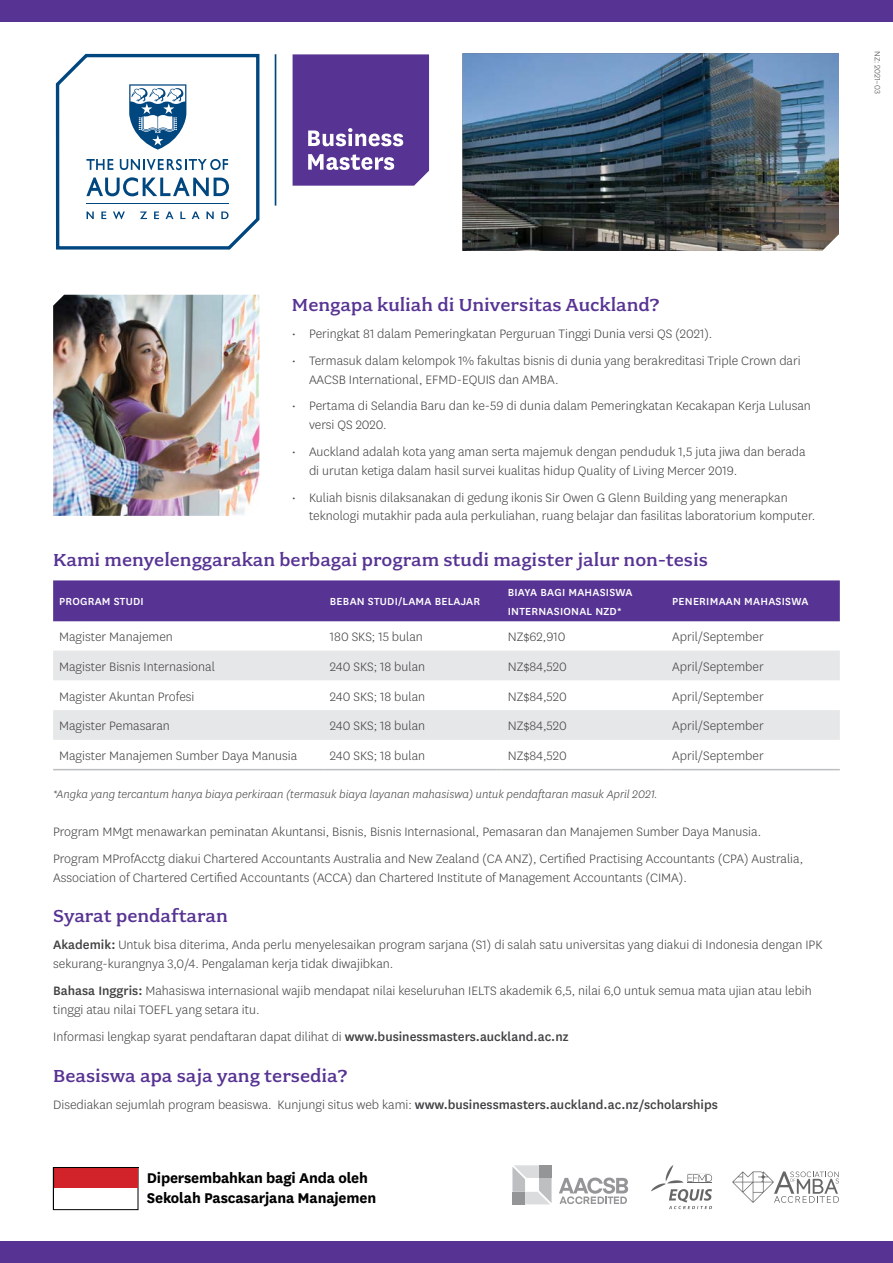
<style>
.page{position:relative;width:893px;height:1263px;background:#fff}
.page>*{position:absolute;margin:0;border:0;box-sizing:border-box;transform-origin:0 0}
.t1{font:500 19.5px "Fairplex Wide OT";color:#573393}
.t2{font:700 16.5px/19.5px "National";letter-spacing:-.01em;color:#000}
.t3{font:300 14.25px/18.8px "National";color:#414042}
.t4{font:italic 300 12.75px "National";color:#414042}
.t5{font:500 12px/18.8px "National";letter-spacing:.02em;color:#fff}
.t6{font:300 9px "National";color:#414042}
.s1{font-weight:500}
</style>
<div class="page">
<div style="left:0;top:1242px;width:893px;height:21px;background:#573393"></div>
<div style="left:0;top:0;width:893px;height:21px;background:#573393"></div>
<svg style="left:512px;top:1165px;width:40px;height:39px"></svg>
<div style="left:512px;top:1192px;width:13px;height:12px;background:#949597"></div>
<svg style="left:559px;top:1177px;width:69px;height:27px"></svg>
<svg style="left:732px;top:1171px;width:107px;height:32px"></svg>
<svg style="left:651px;top:1165px;width:61px;height:44px"></svg>
<img style="left:462px;top:53px;width:377px;height:198px">
<hr style="left:275px;top:54px;width:1px;height:152px;background:#00467f">
<svg style="left:293px;top:54px;width:136px;height:132px;background:#66459c"></svg>
<svg style="left:55px;top:53px;width:205px;height:197px"></svg>
<hr style="left:86px;top:203px;width:143px;height:1px;background:#00467f">
<img style="left:53px;top:295px;width:206px;height:221px">
<div style="left:53px;top:580px;width:787px;height:41px;background:#573393"></div>
<svg style="left:53px;top:621px;width:787px;height:1px"></svg>
<svg style="left:53px;top:650px;width:787px;height:90px;fill:#e6e7e8"></svg>
<hr style="left:53px;top:769px;width:271px;height:1px;background:#bcbec0">
<hr style="left:324px;top:769px;width:178px;height:1px;background:#bcbec0">
<hr style="left:502px;top:769px;width:164px;height:1px;background:#bcbec0">
<hr style="left:666px;top:769px;width:174px;height:1px;background:#bcbec0">
<div style="left:53px;top:1167px;width:85px;height:43px;border:1px solid #000"></div>
<svg style="left:53px;top:1167px;width:85px;height:42px"></svg>
<p class="t6" style="left:883px;top:51px;width:44px;rotate:90deg">NZ: 2021–03</p>
<h1 class="t1" style="left:292px;top:294px;width:370px">Mengapa kuliah di Universitas Auckland?</h1>
<p class="t3" style="left:292px;top:324px;width:422px">• Peringkat 81 dalam Pemeringkatan Perguruan Tinggi Dunia versi QS (2021).</p>
<p class="t3" style="left:309px;top:351px;width:493px;text-indent:-17px">• Termasuk dalam kelompok 1% fakultas bisnis di dunia yang berakreditasi Triple Crown dari<br>AACSB International, EFMD-EQUIS dan AMBA.</p>
<p class="t3" style="left:309px;top:396px;width:503px;text-indent:-17px">• Pertama di Selandia Baru dan ke-59 di dunia dalam Pemeringkatan Kecakapan Kerja Lulusan versi QS 2020.</p>
<p class="t3" style="left:309px;top:442px;width:498px;text-indent:-17px">• Auckland adalah kota yang aman serta majemuk dengan penduduk 1,5 juta jiwa dan berada di urutan ketiga dalam hasil survei kualitas hidup Quality of Living Mercer 2019.</p>
<p class="t3" style="left:309px;top:487px;width:508px;text-indent:-17px">• Kuliah bisnis dilaksanakan di gedung ikonis Sir Owen G Glenn Building yang menerapkan teknologi mutakhir pada aula perkuliahan, ruang belajar dan fasilitas laboratorium komputer.</p>
<h1 class="t1" style="left:53px;top:549px;width:656px">Kami menyelenggarakan berbagai program studi magister jalur non-tesis</h1>
<p class="t5" style="left:59px;top:592px;width:86px">PROGRAM STUDI</p>
<p class="t5" style="left:330px;top:592px;width:152px">BEBAN STUDI/LAMA BELAJAR</p>
<p class="t5" style="left:508px;top:582px;width:126px">BIAYA BAGI MAHASISWA<br>INTERNASIONAL NZD*</p>
<p class="t5" style="left:672px;top:592px;width:138px">PENERIMAAN MAHASISWA</p>
<p class="t3" style="left:59px;top:627px;width:115px">Magister Manajemen</p>
<p class="t3" style="left:330px;top:627px;width:94px">180 SKS; 15 bulan</p>
<p class="t3" style="left:508px;top:627px;width:59px">NZ$62,910</p>
<p class="t3" style="left:672px;top:627px;width:93px">April/September</p>
<p class="t3" style="left:59px;top:657px;width:157px">Magister Bisnis Internasional</p>
<p class="t3" style="left:330px;top:657px;width:97px">240 SKS; 18 bulan</p>
<p class="t3" style="left:508px;top:657px;width:61px">NZ$84,520</p>
<p class="t3" style="left:672px;top:657px;width:93px">April/September</p>
<p class="t3" style="left:59px;top:686px;width:137px">Magister Akuntan Profesi</p>
<p class="t3" style="left:330px;top:686px;width:97px">240 SKS; 18 bulan</p>
<p class="t3" style="left:508px;top:686px;width:61px">NZ$84,520</p>
<p class="t3" style="left:672px;top:686px;width:93px">April/September</p>
<p class="t3" style="left:59px;top:716px;width:112px">Magister Pemasaran</p>
<p class="t3" style="left:330px;top:716px;width:97px">240 SKS; 18 bulan</p>
<p class="t3" style="left:508px;top:716px;width:61px">NZ$84,520</p>
<p class="t3" style="left:672px;top:716px;width:93px">April/September</p>
<p class="t3" style="left:59px;top:746px;width:240px">Magister Manajemen Sumber Daya Manusia</p>
<p class="t3" style="left:330px;top:746px;width:97px">240 SKS; 18 bulan</p>
<p class="t3" style="left:508px;top:746px;width:61px">NZ$84,520</p>
<p class="t3" style="left:672px;top:746px;width:93px">April/September</p>
<p class="t4" style="left:53px;top:786px;width:606px">*Angka yang tercantum hanya biaya perkiraan (termasuk biaya layanan mahasiswa) untuk pendaftaran masuk April 2021.</p>
<p class="t3" style="left:53px;top:817px;width:751px;line-height:27.3px">Program MMgt menawarkan peminatan Akuntansi, Bisnis, Bisnis Internasional, Pemasaran dan Manajemen Sumber Daya Manusia.<br>Program MProfAcctg diakui Chartered Accountants Australia and New Zealand (CA ANZ), Certified Practising Accountants (CPA) Australia,</p>
<p class="t3" style="left:53px;top:867px;width:635px">Association of Chartered Certified Accountants (ACCA) dan Chartered Institute of Management Accountants (CIMA).</p>
<h1 class="t1" style="left:53px;top:905px;width:176px">Syarat pendaftaran</h1>
<p class="t3" style="left:53px;top:935px;width:771px"><span class="s1">Akademik:</span> Untuk bisa diterima, Anda perlu menyelesaikan program sarjana (S1) di salah satu universitas yang diakui di Indonesia dengan IPK sekurang-kurangnya 3,0/4. Pengalaman kerja tidak diwajibkan.</p>
<p class="t3" style="left:53px;top:981px;width:760px"><span class="s1">Bahasa Inggris:</span> Mahasiswa internasional wajib mendapat nilai keseluruhan IELTS akademik 6,5, nilai 6,0 untuk semua mata ujian atau lebih tinggi atau nilai TOEFL yang setara itu.</p>
<p class="t3" style="left:53px;top:1027px;width:517px">Informasi lengkap syarat pendaftaran dapat dilihat di <span class="s1">www.businessmasters.auckland.ac.nz</span></p>
<h1 class="t1" style="left:53px;top:1064px;width:296px">Beasiswa apa saja yang tersedia?</h1>
<p class="t3" style="left:53px;top:1095px;width:666px">Disediakan sejumlah program beasiswa. Kunjungi situs web kami: <span class="s1">www.businessmasters.auckland.ac.nz/scholarships</span></p>
<p class="t2" style="left:147px;top:1167px;width:231px">Dipersembahkan bagi Anda oleh<br>Sekolah Pascasarjana Manajemen</p>
</div>
